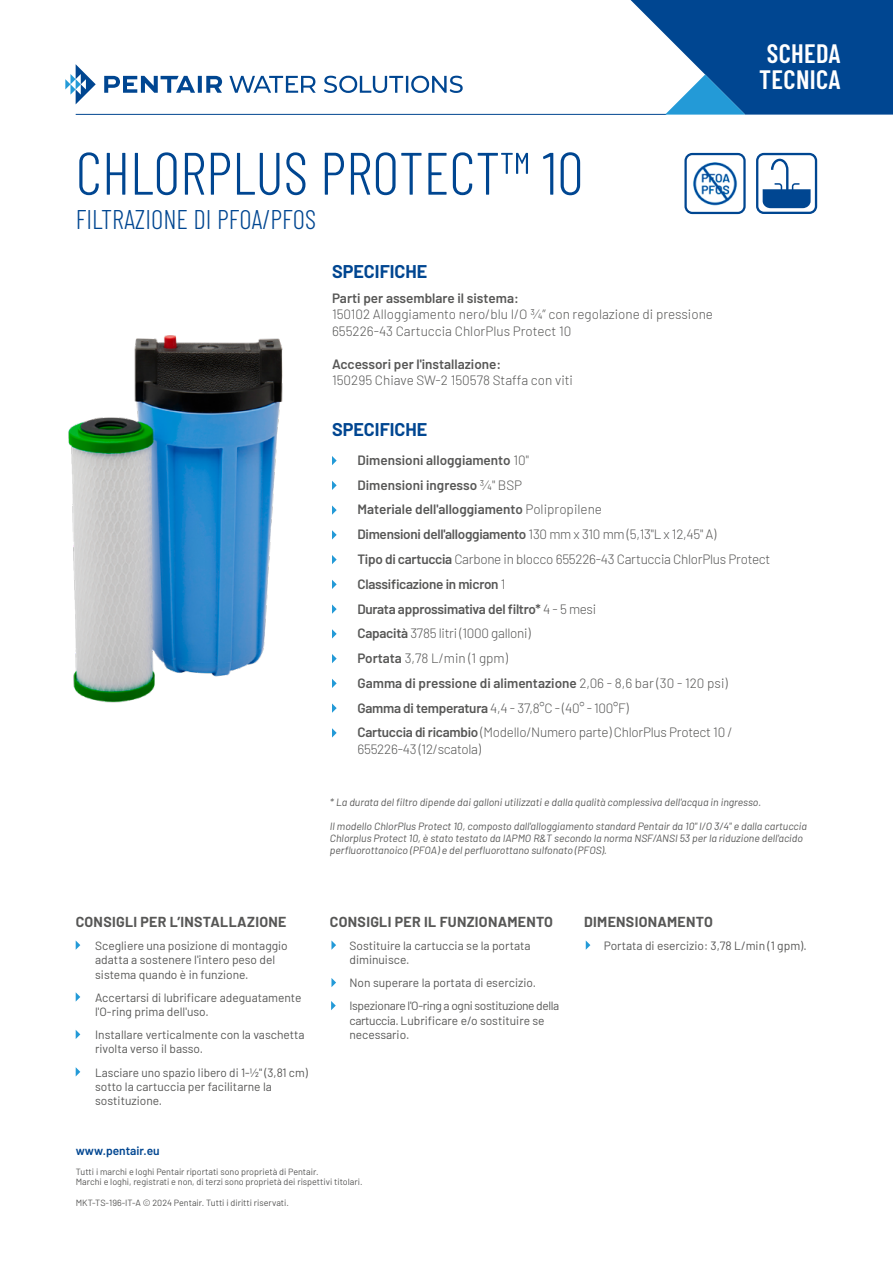
<style>
.page{position:relative;width:893px;height:1263px;background:#fff}
.page>*{position:absolute;margin:0;border:0;box-sizing:border-box;transform-origin:0 0}
.t1{font:300 59.7px "Barlow Condensed";color:#004691}
.t2{font:300 27px "Barlow Condensed";color:#004691}
.t3{font:600 26.55px/26.2px "Barlow Condensed";letter-spacing:.015em;color:#fff}
.t4{font:700 18px "Barlow";color:#004691}
.t5{font:700 14.1px "Barlow";letter-spacing:.02em;color:#575756}
.t6{font:600 13.5px/24.8px "Barlow";color:#575756}
.t7{font:300 13.5px/16.5px "Barlow";color:#575756}
.t8{font:300 13.5px "Barlow";letter-spacing:-.02em;color:#575756}
.t9{font:12px/14.4px "Barlow";color:#575756}
.t10{font:12px/23.1px "Barlow";letter-spacing:-.03em;color:#575756}
.t11{font:600 12px "Barlow";color:#004691}
.t12{font:italic 10.5px/12px "Barlow";color:#575756}
.t13{font:9px/10.5px "Barlow";color:#575756}
.s1{font-weight:300}
</style>
<div class="page">
<svg style="left:65px;top:64px;width:398px;height:40px"></svg>
<hr style="left:76px;top:114px;width:590px;height:1px;background:#004691">
<svg style="left:631px;top:0;width:262px;height:115px"></svg>
<svg style="left:332px;top:456px;width:5px;height:9px"></svg>
<svg style="left:332px;top:481px;width:5px;height:9px"></svg>
<svg style="left:332px;top:505px;width:5px;height:10px"></svg>
<svg style="left:332px;top:530px;width:5px;height:9px"></svg>
<svg style="left:332px;top:555px;width:5px;height:9px"></svg>
<svg style="left:332px;top:580px;width:5px;height:9px"></svg>
<svg style="left:332px;top:604px;width:5px;height:10px"></svg>
<svg style="left:332px;top:629px;width:5px;height:9px"></svg>
<svg style="left:332px;top:654px;width:5px;height:9px"></svg>
<svg style="left:332px;top:679px;width:5px;height:9px"></svg>
<svg style="left:332px;top:703px;width:5px;height:10px"></svg>
<svg style="left:332px;top:728px;width:5px;height:9px"></svg>
<svg style="left:76px;top:941px;width:4px;height:9px"></svg>
<svg style="left:76px;top:992px;width:4px;height:9px"></svg>
<svg style="left:76px;top:1030px;width:4px;height:9px"></svg>
<svg style="left:76px;top:1067px;width:4px;height:9px"></svg>
<svg style="left:331px;top:940px;width:5px;height:10px"></svg>
<svg style="left:331px;top:978px;width:5px;height:9px"></svg>
<svg style="left:331px;top:1001px;width:5px;height:9px"></svg>
<svg style="left:586px;top:941px;width:4px;height:9px"></svg>
<img style="left:687px;top:156px;width:56px;height:55px">
<div style="left:684px;top:153px;width:62px;height:61px;border:2px solid #004691;border-radius:7px"></div>
<div style="left:756px;top:153px;width:61px;height:61px;border:2px solid #004691;border-radius:7px"></div>
<svg style="left:763px;top:159px;width:48px;height:49px"></svg>
<img style="left:68px;top:335px;width:215px;height:368px">
<h3 class="t3" style="left:759px;top:38px;width:83px">SCHEDA<br>TECNICA</h3>
<h1 class="t1" style="left:76px;top:131px;width:509px">CHLORPLUS PROTECT™ 10</h1>
<h2 class="t2" style="left:76px;top:200px;width:242px">FILTRAZIONE DI PFOA/PFOS</h2>
<h3 class="t4" style="left:332px;top:258px;width:97px">SPECIFICHE</h3>
<p class="t6" style="left:332px;top:284px;width:188px">Parti per assemblare il sistema:</p>
<p class="t7" style="left:332px;top:305px;width:382px">150102 Alloggiamento nero/blu I/O ¾” con regolazione di pressione<br>655226-43 Cartuccia ChlorPlus Protect 10</p>
<p class="t6" style="left:332px;top:350px;width:171px">Accessori per l'installazione:</p>
<p class="t7" style="left:332px;top:371px;width:243px">150295 Chiave SW-2 150578 Staffa con viti</p>
<h3 class="t4" style="left:332px;top:416px;width:97px">SPECIFICHE</h3>
<p class="t6" style="left:357px;top:447px;width:414px">Dimensioni alloggiamento <span class="s1">10"<br></span>Dimensioni ingresso <span class="s1">¾" BSP<br></span>Materiale dell'alloggiamento <span class="s1">Polipropilene<br></span>Dimensioni dell'alloggiamento <span class="s1">130 mm x 310 mm (5,13"L x 12,45" A)<br></span>Tipo di cartuccia <span class="s1">Carbone in blocco 655226-43 Cartuccia ChlorPlus Protect </span>Classificazione in micron <span class="s1">1<br></span>Durata approssimativa del filtro* <span class="s1">4 - 5 mesi<br></span>Capacità <span class="s1">3785 litri (1000 galloni)<br></span>Portata <span class="s1">3,78 L/min (1 gpm)<br></span>Gamma di pressione di alimentazione <span class="s1">2,06 - 8,6 bar (30 - 120 psi)<br></span>Gamma di temperatura <span class="s1">4,4 - 37,8°C - (40° - 100°F)<br></span>Cartuccia di ricambio <span class="s1">(Modello/Numero parte) ChlorPlus Protect 10 /</span></p>
<p class="t8" style="left:358px;top:739px;width:125px">655226-43 (12/scatola)</p>
<p class="t12" style="left:330px;top:796px;width:433px">* La durata del filtro dipende dai galloni utilizzati e dalla qualità complessiva dell'acqua in ingresso.</p>
<p class="t12" style="left:330px;top:820px;width:479px">Il modello ChlorPlus Protect 10, composto dall'alloggiamento standard Pentair da 10" I/O 3/4" e dalla cartuccia<br>Chlorplus Protect 10, è stato testato da IAPMO R&amp;T secondo la norma NSF/ANSI 53 per la riduzione dell'acido perfluorottanoico (PFOA) e del perfluorottano sulfonato (PFOS).</p>
<p class="t5" style="left:76px;top:911px;width:212px">CONSIGLI PER L’INSTALLAZIONE</p>
<p class="t9" style="left:95px;top:937px;width:194px">Scegliere una posizione di montaggio adatta a sostenere l'intero peso del sistema quando è in funzione.</p>
<p class="t9" style="left:95px;top:989px;width:208px">Accertarsi di lubrificare adeguatamente l'O-ring prima dell'uso.</p>
<p class="t9" style="left:95px;top:1026px;width:211px">Installare verticalmente con la vaschetta rivolta verso il basso.</p>
<p class="t9" style="left:95px;top:1064px;width:214px">Lasciare uno spazio libero di 1-1/2" (3,81 cm) sotto la cartuccia per facilitarne la sostituzione.</p>
<p class="t5" style="left:330px;top:911px;width:225px">CONSIGLI PER IL FUNZIONAMENTO</p>
<p class="t9" style="left:349px;top:937px;width:183px">Sostituire la cartuccia se la portata diminuisce.</p>
<p class="t10" style="left:349px;top:970px;width:211px">Non superare la portata di esercizio.<br>Ispezionare l'O-ring a ogni sostituzione della</p>
<p class="t9" style="left:349px;top:1012px;width:197px">cartuccia. Lubrificare e/o sostituire se necessario.</p>
<p class="t5" style="left:584px;top:911px;width:130px">DIMENSIONAMENTO</p>
<p class="t9" style="left:604px;top:937px;width:204px">Portata di esercizio: 3,78 L/min (1 gpm).</p>
<p class="t11" style="left:76px;top:1142px;width:85px">www.pentair.eu</p>
<p class="t13" style="left:76px;top:1165px;width:288px">Tutti i marchi e loghi Pentair riportati sono proprietà di Pentair.<br>Marchi e loghi, registrati e non, di terzi sono proprietà dei rispettivi titolari.</p>
<p class="t13" style="left:76px;top:1197px;width:215px">MKT-TS-196-IT-A © 2024 Pentair. Tutti i diritti riservati.</p>
</div>
